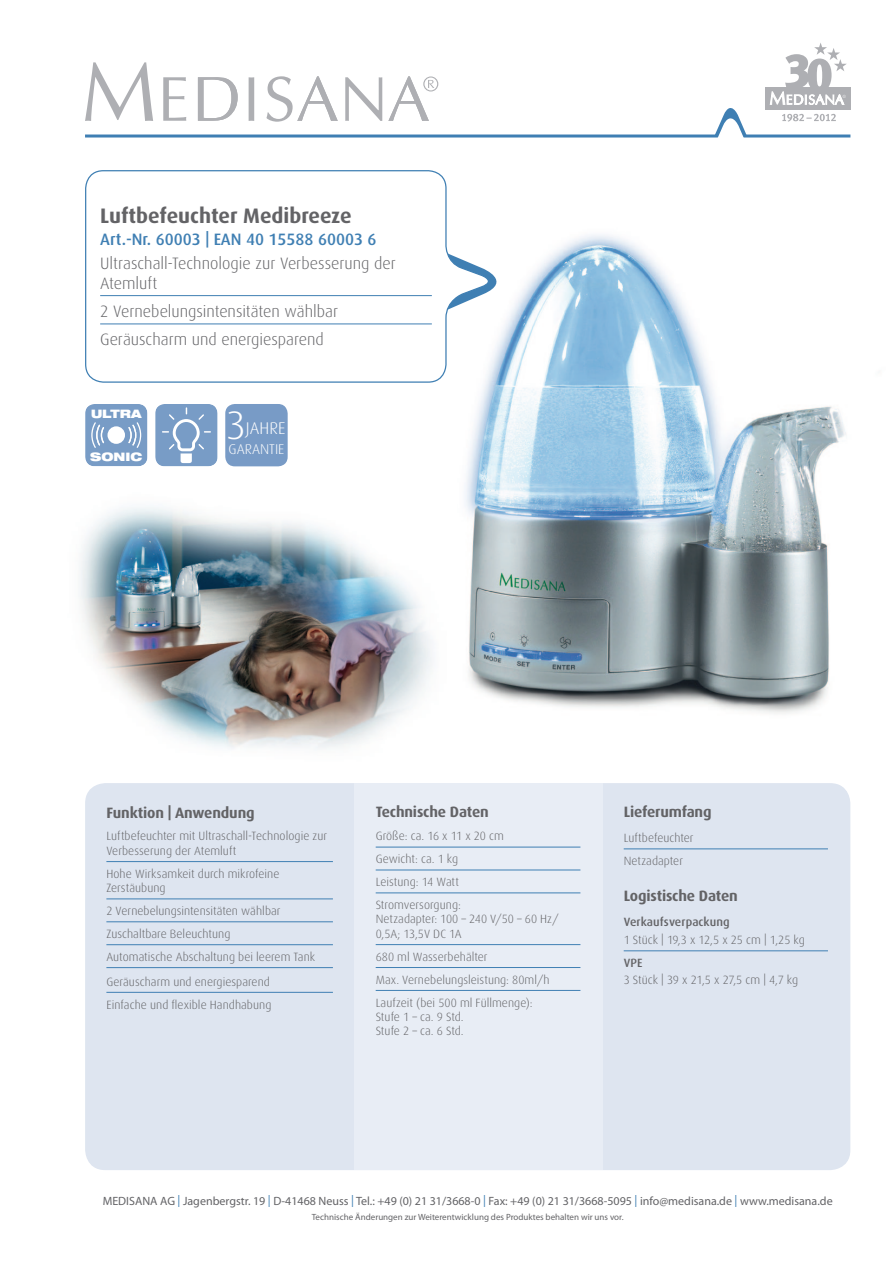
<style>
.page{position:relative;width:893px;height:1263px;background:#fff}
.page>*{position:absolute;margin:0;border:0;box-sizing:border-box;transform-origin:0 0}
.t1{font:300 39.75px "Dax";color:#fff}
.t2{font:700 21px "Dax";color:#636366}
.t3{font:300 16.95px "Dax";color:#fff}
.t4{font:300 16.5px/19.8px "Dax";color:#636366}
.t5{font:500 16.5px "Dax";color:#3f7fb3}
.t6{font:700 15px "Dax";letter-spacing:-.01em;color:#636366}
.t7{font:300 14.1px "Dax";color:#fff}
.t8{font:300 12px/23px "Dax";letter-spacing:.005em;color:#636366}
.t9{font:12px "Myriad Pro";color:#636366}
.t10{font:300 12px/14.4px "Dax";letter-spacing:-.015em;color:#636366}
.t11{font:500 12px "Dax";letter-spacing:.005em;color:#636366}
.t12{font:900 expanded 11.7px "Helvetica Neue LT Std";color:#fff}
.t13{font:9px "Myriad Pro";color:#636366}
.s1{color:#3f7fb3}
</style>
<div class="page">
<img style="left:465px;top:235px;width:381px;height:479px">
<img style="left:80px;top:507px;width:352px;height:242px">
<div style="left:86px;top:784px;width:764px;height:385px;background:#dee5f0;border-radius:19px"></div>
<div style="left:354px;top:783px;width:248px;height:387px;background:#e8edf5"></div>
<svg style="left:85px;top:62px;width:68px;height:59px"></svg>
<svg style="left:163px;top:77px;width:23px;height:44px"></svg>
<svg style="left:198px;top:77px;width:40px;height:44px"></svg>
<svg style="left:249px;top:77px;width:5px;height:44px"></svg>
<svg style="left:266px;top:76px;width:72px;height:46px"></svg>
<svg style="left:345px;top:77px;width:37px;height:44px"></svg>
<svg style="left:388px;top:76px;width:50px;height:45px"></svg>
<hr style="left:85px;top:134px;width:765px;height:3px;background:#3f7fb3">
<svg style="left:713px;top:108px;width:36px;height:30px"></svg>
<hr style="left:106px;top:861px;width:227px;height:1px;background:#3f7fb3">
<hr style="left:106px;top:898px;width:227px;height:1px;background:#3f7fb3">
<hr style="left:106px;top:921px;width:227px;height:1px;background:#3f7fb3">
<hr style="left:106px;top:944px;width:227px;height:1px;background:#3f7fb3">
<hr style="left:106px;top:967px;width:227px;height:1px;background:#3f7fb3">
<hr style="left:106px;top:992px;width:227px;height:1px;background:#3f7fb3">
<hr style="left:376px;top:847px;width:204px;height:1px;background:#3f7fb3">
<hr style="left:376px;top:870px;width:204px;height:1px;background:#3f7fb3">
<hr style="left:376px;top:892px;width:204px;height:1px;background:#3f7fb3">
<hr style="left:376px;top:944px;width:204px;height:1px;background:#3f7fb3">
<hr style="left:376px;top:967px;width:204px;height:1px;background:#3f7fb3">
<hr style="left:376px;top:990px;width:204px;height:1px;background:#3f7fb3">
<hr style="left:624px;top:848px;width:204px;height:1px;background:#3f7fb3">
<hr style="left:624px;top:950px;width:204px;height:1px;background:#3f7fb3">
<div style="left:765px;top:87px;width:85px;height:23px;background:#aeafb3"></div>
<svg style="left:782px;top:114px;width:54px;height:8px"></svg>
<svg style="left:770px;top:43px;width:77px;height:62px"></svg>
<svg style="left:497px;top:253px;width:16px;height:57px"></svg>
<svg style="left:85px;top:170px;width:412px;height:213px"></svg>
<hr style="left:100px;top:295px;width:332px;height:1px;background:#3f7fb3">
<hr style="left:100px;top:324px;width:332px;height:1px;background:#3f7fb3">
<svg style="left:85px;top:404px;width:62px;height:62px;background:#89a9cd"></svg>
<svg style="left:155px;top:404px;width:63px;height:62px;background:#8baace"></svg>
<div style="left:225px;top:404px;width:63px;height:62px;background:#789bc6;border-radius:10px"></div>
<h2 class="t2" style="left:100px;top:204px;width:253px">Luftbefeuchter Medibreeze</h2>
<h3 class="t5" style="left:100px;top:230px;width:278px">Art.-Nr. 60003 | EAN 40 15588 60003 6</h3>
<h3 class="t4" style="left:100px;top:254px;width:297px">Ultraschall-Technologie zur Verbesserung der<br>Atemluft</h3>
<h3 class="t4" style="left:100px;top:297px;width:239px;line-height:28.3px">2 Vernebelungsintensitäten wählbar<br>Geräuscharm und energiesparend</h3>
<p class="t12" style="left:91px;top:406px;width:52px">ULTRA</p>
<p class="t12" style="left:90px;top:449px;width:54px">SONIC</p>
<h1 class="t1" style="left:226px;top:404px;width:22px">3</h1>
<h3 class="t3" style="left:246px;top:418px;width:39px">Jah re</h3>
<p class="t7" style="left:229px;top:442px;width:56px">Garantie</p>
<p class="t6" style="left:106px;top:804px;width:150px">Funktion | Anwendung</p>
<p class="t8" style="left:106px;top:829px;width:222px;line-height:14.4px">Luftbefeuchter mit Ultraschall-Technologie zur<br>Verbesserung der Atemluft</p>
<p class="t8" style="left:106px;top:866px;width:175px;line-height:14.4px">Hohe Wirksamkeit durch mikrofeine<br>Zerstäubung</p>
<p class="t8" style="left:106px;top:899px;width:210px">2 Vernebelungsintensitäten wählbar<br>Zuschaltbare Beleuchtung<br>Automatische Abschaltung bei leerem Tank</p>
<p class="t8" style="left:106px;top:970px;width:167px">Geräuscharm und energiesparend<br>Einfache und flexible Handhabung</p>
<p class="t6" style="left:376px;top:804px;width:115px">Technische Daten</p>
<p class="t8" style="left:376px;top:825px;width:130px">Größe: ca. 16 x 11 x 20 cm<br>Gewicht: ca. 1 kg<br>Leistung: 14 Watt<br>Stromversorgung:</p>
<p class="t8" style="left:376px;top:912px;width:184px;line-height:14.4px">Netzadapter: 100 – 240 V/50 – 60 Hz/<br>0,5A; 13,5V DC 1A</p>
<p class="t8" style="left:376px;top:945px;width:176px">680 ml Wasserbehälter<br>Max. Vernebelungsleistung: 80ml/h<br>Laufzeit (bei 500 ml Füllmenge):</p>
<p class="t10" style="left:376px;top:1010px;width:89px">Stufe 1 – ca. 9 Std.<br>Stufe 2 – ca. 6 Std.</p>
<p class="t6" style="left:624px;top:804px;width:89px">Lieferumfang</p>
<p class="t8" style="left:624px;top:827px;width:71px">Luftbefeuchter<br>Netzadapter</p>
<p class="t6" style="left:624px;top:887px;width:116px">Logistische Daten</p>
<p class="t11" style="left:624px;top:915px;width:108px">Verkaufsverpackung</p>
<p class="t8" style="left:624px;top:928px;width:183px">1 Stück | 19,3 x 12,5 x 25 cm | 1,25 kg</p>
<p class="t11" style="left:624px;top:956px;width:20px">VPE</p>
<p class="t10" style="left:624px;top:972px;width:176px">3 Stück | 39 x 21,5 x 27,5 cm | 4,7 kg</p>
<p class="t9" style="left:103px;top:1195px;width:731px">MEDISANA AG <span class="s1">|</span> Jagenbergstr. 19 <span class="s1">|</span> D-41468 Neuss <span class="s1">|</span> Tel.: +49 (0) 21 31/3668-0 <span class="s1">|</span> Fax: +49 (0) 21 31/3668-5095 <span class="s1">|</span> info@medisana.de <span class="s1">|</span> www.medisana.de</p>
<p class="t13" style="left:312px;top:1212px;width:313px">Technische Änderungen zur Weiterentwicklung des Produktes behalten wir uns vor.</p>
</div>
